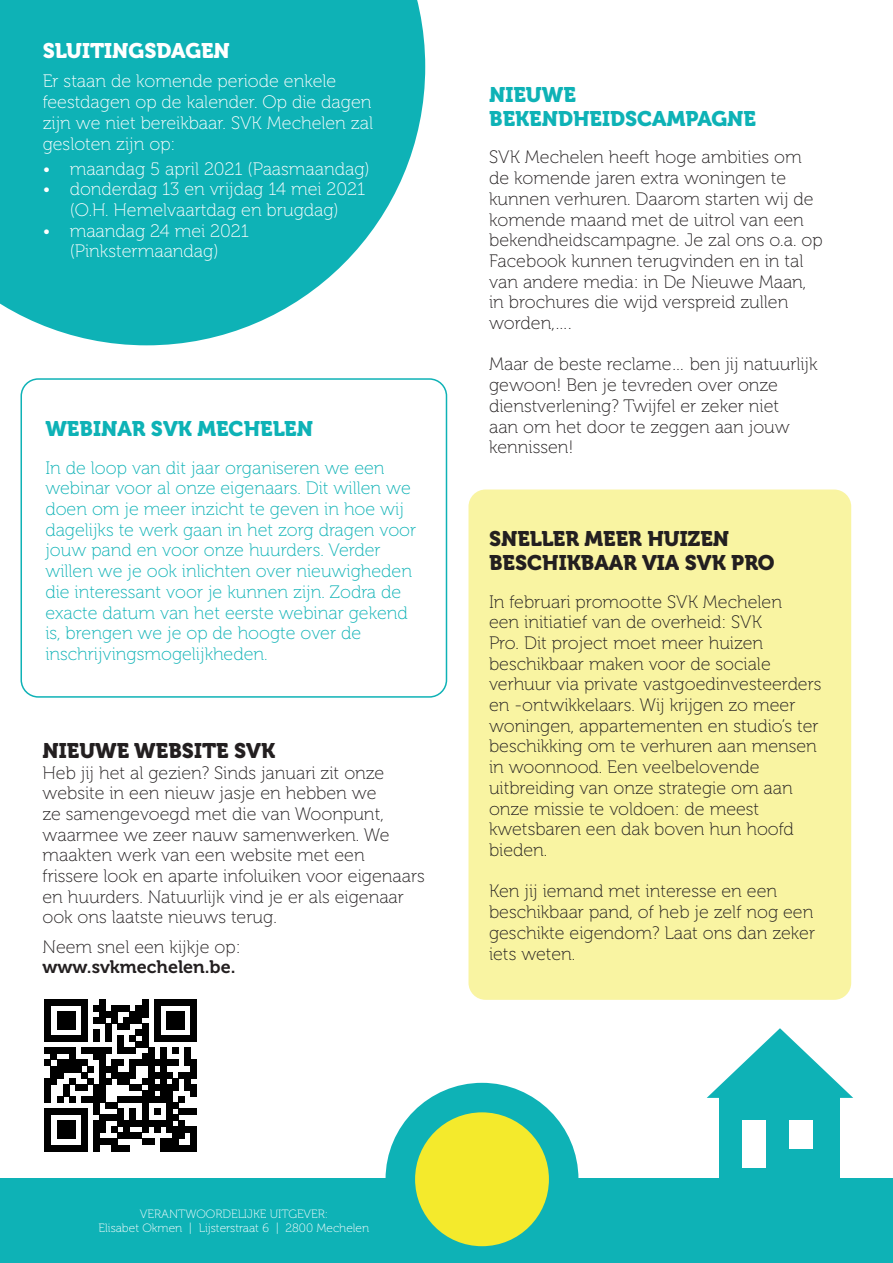
<style>
.page{position:relative;width:893px;height:1263px;background:#fff}
.page>*{position:absolute;margin:0;border:0;box-sizing:border-box;transform-origin:0 0}
.t1{font:21px/24.2px "Museo 900";color:#231f20}
.t2{font:21px/24.2px "Museo 900";color:#0eb2b6}
.t3{font:21px "Museo 900";color:#fff}
.t4{font:18px/20.7px "Museo 100";color:#231f20}
.t5{font:18px/20.7px "Museo 100";color:#0eb2b6}
.t6{font:18px/20.7px "Museo 100";color:#fff;text-align:center}
.t7{font:18px "Museo 700";color:#231f20}
.t8{font:12px/13.8px "Museo 100";color:#fff;text-align:center}
</style>
<div class="page">
<svg style="left:0;top:0;width:425px;height:345px;fill:#0eb2b6"></svg>
<div style="left:21px;top:378px;width:426px;height:320px;border:2px solid #0eb2b6;border-radius:17px"></div>
<div style="left:468px;top:489px;width:383px;height:511px;background:#f9f4a2;border-radius:17px"></div>
<svg style="left:44px;top:999px;width:153px;height:153px"></svg>
<div style="left:0;top:1178px;width:893px;height:85px;background:#0eb2b6"></div>
<svg style="left:386px;top:1083px;width:192px;height:164px"></svg>
<hr style="left:554px;top:1181px;width:310px;height:4px;background:#0eb2b6">
<div style="left:719px;top:1096px;width:121px;height:83px;background:#0eb2b6"></div>
<svg style="left:707px;top:1028px;width:146px;height:70px"></svg>
<div style="left:742px;top:1120px;width:24px;height:48px;background:#fff"></div>
<div style="left:789px;top:1120px;width:24px;height:29px;background:#fff"></div>
<p class="t3" style="left:43px;top:39px;width:189px">SLUITINGSDAGEN</p>
<p class="t6" style="left:43px;top:71px;width:332px;text-align:left">Er staan de komende periode enkele feestdagen op de kalender. Op die dagen zijn we niet bereikbaar. SVK Mechelen zal gesloten zijn op:</p>
<p class="t6" style="left:43px;top:158px;width:329px">• maandag 5 april 2021 (Paasmaandag)</p>
<p class="t6" style="left:43px;top:179px;width:324px">• donderdag 13 en vrijdag 14 mei 2021 (O.H. Hemelvaartdag en brugdag)</p>
<p class="t6" style="left:43px;top:221px;width:208px">• maandag 24 mei 2021 (Pinkstermaandag)</p>
<p class="t2" style="left:45px;top:417px;width:269px">WEBINAR SVK MECHELEN</p>
<p class="t5" style="left:45px;top:458px;width:372px">In de loop van dit jaar organiseren we een webinar voor al onze eigenaars. Dit willen we doen om je meer inzicht te geven in hoe wij dagelijks te werk gaan in het zorg dragen voor jouw pand en voor onze huurders. Verder willen we je ook inlichten over nieuwigheden die interessant voor je kunnen zijn. Zodra de exacte datum van het eerste webinar gekend is, brengen we je op de hoogte over de inschrijvingsmogelijkheden.</p>
<p class="t1" style="left:43px;top:739px;width:234px">NIEUWE WEBSITE SVK</p>
<p class="t4" style="left:43px;top:762px;width:384px">Heb jij het al gezien? Sinds januari zit onze website in een nieuw jasje en hebben we<br>ze samengevoegd met die van Woonpunt, waarmee we zeer nauw samenwerken. We maakten werk van een website met een frissere look en aparte infoluiken voor eigenaars en huurders. Natuurlijk vind je er als eigenaar ook ons laatste nieuws terug.</p>
<p class="t4" style="left:43px;top:936px;width:200px">Neem snel een kijkje op:</p>
<p class="t7" style="left:43px;top:957px;width:195px">www.svkmechelen.be.</p>
<p class="t2" style="left:489px;top:82px;width:268px">NIEUWE<br>BEKENDHEIDSCAMPAGNE</p>
<p class="t4" style="left:489px;top:147px;width:335px">SVK Mechelen heeft hoge ambities om de komende jaren extra woningen te kunnen verhuren. Daarom starten wij de komende maand met de uitrol van een bekendheidscampagne. Je zal ons o.a. op Facebook kunnen terugvinden en in tal van andere media: in De Nieuwe Maan, in brochures die wijd verspreid zullen worden,….</p>
<p class="t4" style="left:489px;top:354px;width:330px">Maar de beste reclame… ben jij natuurlijk gewoon! Ben je tevreden over onze dienstverlening? Twijfel er zeker niet<br>aan om het door te zeggen aan jouw kennissen!</p>
<p class="t1" style="left:489px;top:526px;width:287px">SNELLER MEER HUIZEN<br>BESCHIKBAAR VIA SVK PRO</p>
<p class="t4" style="left:489px;top:591px;width:334px">In februari promootte SVK Mechelen<br>een initiatief van de overheid: SVK<br>Pro. Dit project moet meer huizen beschikbaar maken voor de sociale verhuur via private vastgoedinvesteerders en -ontwikkelaars. Wij krijgen zo meer woningen, appartementen en studio’s ter beschikking om te verhuren aan mensen in woonnood. Een veelbelovende uitbreiding van onze strategie om aan onze missie te voldoen: de meest kwetsbaren een dak boven hun hoofd bieden.</p>
<p class="t4" style="left:489px;top:881px;width:328px">Ken jij iemand met interesse en een beschikbaar pand, of heb je zelf nog een geschikte eigendom? Laat ons dan zeker iets weten.</p>
<p class="t8" style="left:99px;top:1207px;width:272px">VERANTWOORDELIJKE UITGEVER:<br>Elisabet Okmen | Lijsterstraat 6 | 2800 Mechelen</p>
</div>
